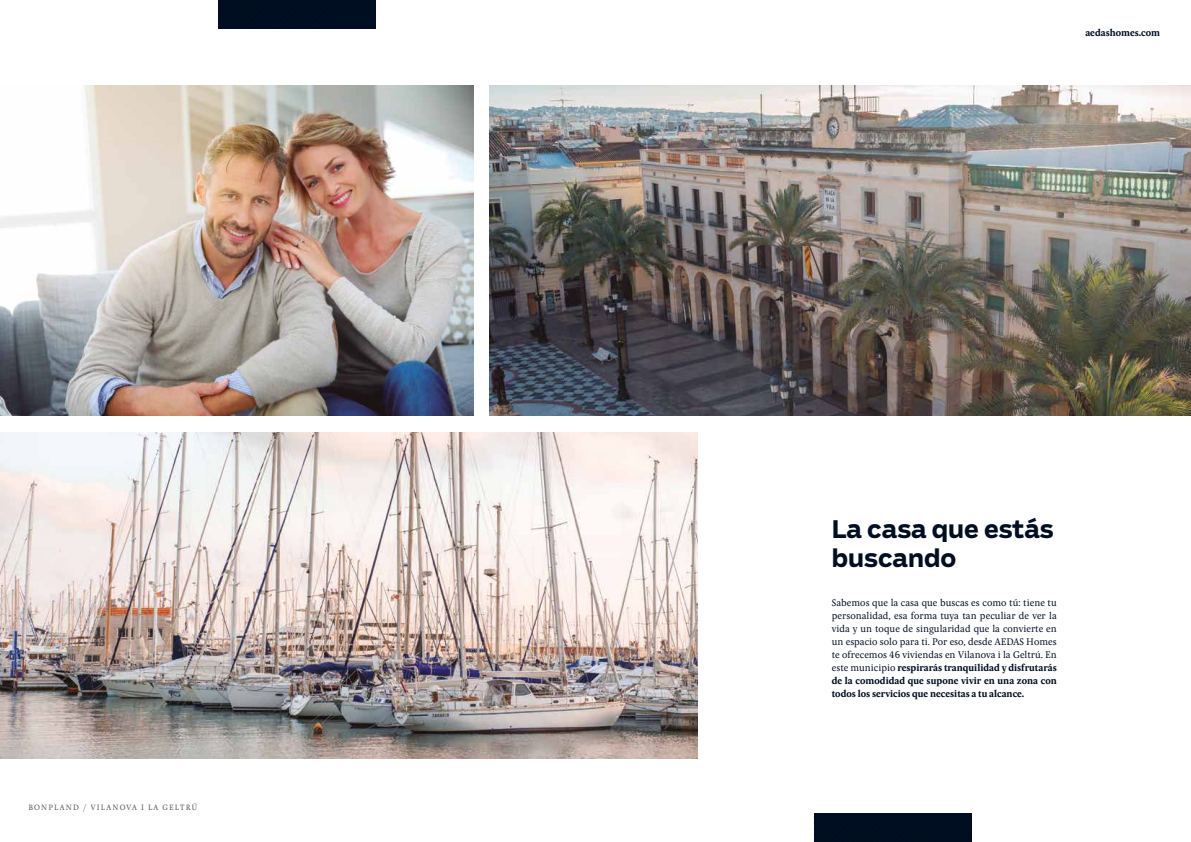
<style>
.page{position:relative;width:1191px;height:842px;background:#fff}
.page>*{position:absolute;margin:0;border:0;box-sizing:border-box;transform-origin:0 0}
.t1{font:700 24px/28.8px "Salvo Sans";color:#000e22}
.t2{font:10px/13px "Pona";color:#000e22;text-align:justify}
.t3{font:700 10px "Pona";color:#000e22}
.t4{font:8px "Pona";letter-spacing:.15em;color:#575756}
.s1{font-weight:700}
</style>
<div class="page">
<div style="left:218px;top:0;width:158px;height:29px;background:#000e22"></div>
<div style="left:814px;top:814px;width:157px;height:28px;background:#000e22"></div>
<img style="left:0;top:432px;width:697px;height:326px">
<img style="left:489px;top:85px;width:702px;height:331px">
<img style="left:0;top:85px;width:473px;height:331px">
<p class="t4" style="left:28px;top:802px;width:170px">BONPLAND / VILANOVA I LA GELTRÚ</p>
<p class="t3" style="left:1085px;top:26px;width:76px">aedashomes.com</p>
<h1 class="t1" style="left:831px;top:515px;width:224px">La casa que estás buscando</h1>
<p class="t2" style="left:831px;top:597px;width:226px">Sabemos que la casa que buscas es como tú: tiene tu personalidad, esa forma tuya tan peculiar de ver la vida y un toque de singularidad que la convierte en un espacio solo para ti. Por eso, desde AEDAS Homes te ofrecemos 46 viviendas en Vilanova i la Geltrú. En este municipio <span class="s1">respirarás tranquilidad y disfrutarás de la comodidad que supone vivir en una zona con todos los servicios que necesitas a tu alcance.</span></p>
</div>
